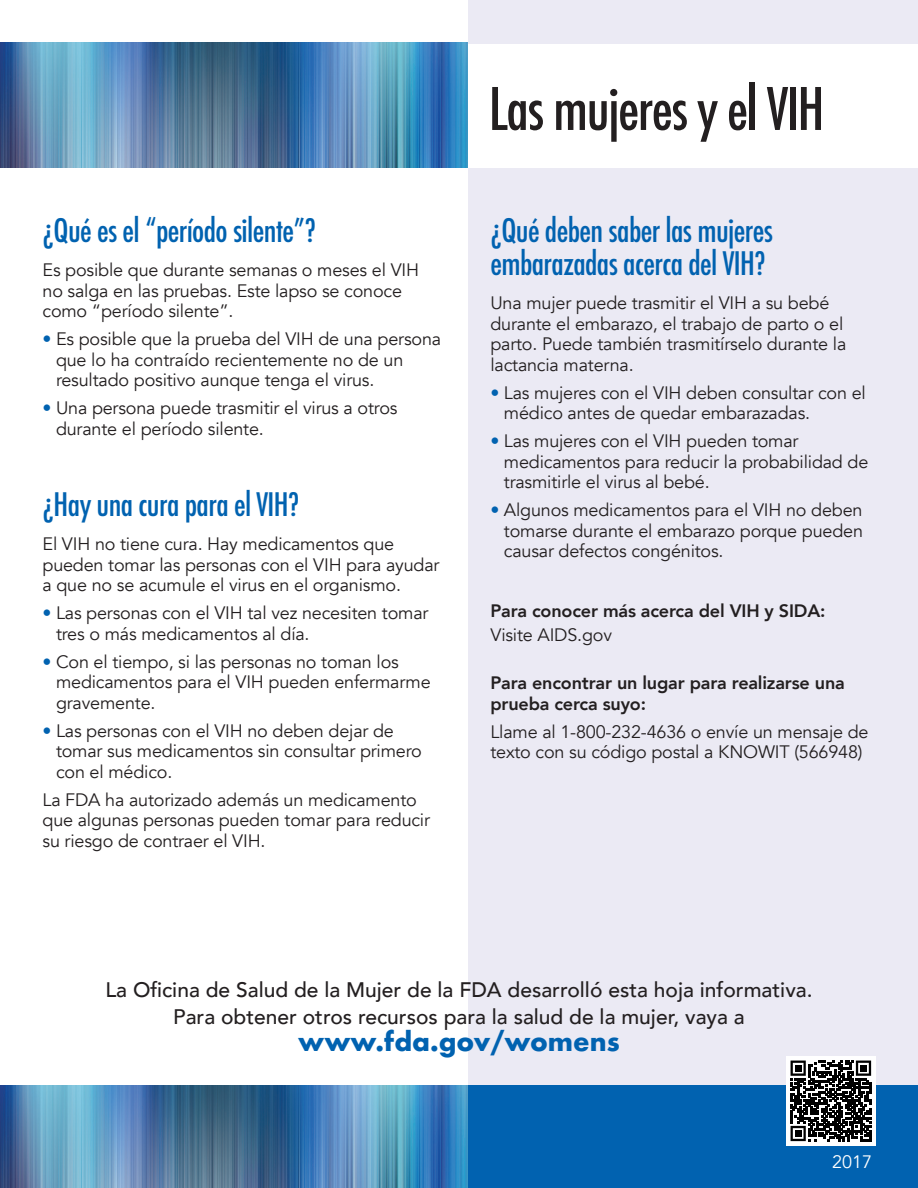
<style>
.page{position:relative;width:918px;height:1188px;background:#fff}
.page>*{position:absolute;margin:0;border:0;box-sizing:border-box;transform-origin:0 0}
.Bullets{font:500 condensed 57px "Futura";letter-spacing:-.025em;color:#231f20}
.t1{font:500 condensed 31.5px/33px "Futura";letter-spacing:-.02em;color:#0162b0}
.t2{font:700 25.5px "Futura";color:#0162b0}
.t3{font:500 21px/27px "Avenir";color:#231f20;text-align:center}
.t4{font:18px/20.5px "Avenir";letter-spacing:-.01em;color:#231f20}
.t5{font:800 18px/24px "Avenir";letter-spacing:-.01em;color:#231f20}
.t6{font:18px "Avenir";color:#fff}
.s1{color:#0162b0}
.s2{font-weight:400}
</style>
<div class="page">
<img style="left:0;top:43px;width:469px;height:124px">
<img style="left:0;top:1085px;width:469px;height:103px">
<div style="left:469px;top:0;width:449px;height:1188px;background:#ebeaf4"></div>
<div style="left:469px;top:44px;width:449px;height:123px;background:#fff"></div>
<div style="left:469px;top:1085px;width:449px;height:103px;background:#0162b0"></div>
<svg style="left:786px;top:1056px;width:89px;height:89px;background:#e2e2e2"></svg>
<svg style="left:791px;top:1061px;width:80px;height:80px;background:#535353"></svg>
<div style="left:860px;top:1065px;width:7px;height:6px;background:#000"></div>
<div style="left:795px;top:1130px;width:6px;height:7px;background:#000"></div>
<h2 class="t1" style="left:43px;top:214px;width:275px">¿Qué es el “período silente”?</h2>
<p class="t4" style="left:43px;top:260px;width:378px">Es posible que durante semanas o meses el VIH no salga en las pruebas. Este lapso se conoce como “período silente”.</p>
<p class="t4" style="left:56px;top:329px;width:387px;text-indent:-14px"><span class="s1">•</span> Es posible que la prueba del VIH de una persona que lo ha contraído recientemente no de un resultado positivo aunque tenga el virus.</p>
<p class="t4" style="left:56px;top:398px;width:343px;text-indent:-14px"><span class="s1">•</span> Una persona puede trasmitir el virus a otros durante el período silente.</p>
<h2 class="t1" style="left:43px;top:488px;width:259px">¿Hay una cura para el VIH?</h2>
<p class="t4" style="left:43px;top:534px;width:399px">El VIH no tiene cura. Hay medicamentos que pueden tomar las personas con el VIH para ayudar a que no se acumule el virus en el organismo.</p>
<p class="t4" style="left:56px;top:603px;width:374px;text-indent:-14px"><span class="s1">•</span> Las personas con el VIH tal vez necesiten tomar tres o más medicamentos al día.</p>
<p class="t4" style="left:56px;top:652px;width:376px;text-indent:-14px"><span class="s1">•</span> Con el tiempo, si las personas no toman los medicamentos para el VIH pueden enfermarme gravemente.</p>
<p class="t4" style="left:56px;top:721px;width:367px;text-indent:-14px"><span class="s1">•</span> Las personas con el VIH no deben dejar de tomar sus medicamentos sin consultar primero con el médico.</p>
<p class="t4" style="left:43px;top:790px;width:389px">La FDA ha autorizado además un medicamento que algunas personas pueden tomar para reducir su riesgo de contraer el VIH.</p>
<p class="Bullets" style="left:489px;top:72px;width:337px">Las mujeres y el VIH</p>
<h2 class="t1" style="left:490px;top:214px;width:284px">¿Qué deben saber las mujeres embarazadas acerca del VIH?</h2>
<p class="t4" style="left:490px;top:293px;width:357px">Una mujer puede trasmitir el VIH a su bebé durante el embarazo, el trabajo de parto o el parto. Puede también trasmitírselo durante la lactancia materna.</p>
<p class="t4" style="left:504px;top:383px;width:363px;text-indent:-14px"><span class="s1">•</span> Las mujeres con el VIH deben consultar con el médico antes de quedar embarazadas.</p>
<p class="t4" style="left:504px;top:431px;width:366px;text-indent:-14px"><span class="s1">•</span> Las mujeres con el VIH pueden tomar medicamentos para reducir la probabilidad de trasmitirle el virus al bebé.</p>
<p class="t4" style="left:504px;top:500px;width:361px;text-align:justify;text-indent:-14px"><span class="s1">•</span> Algunos medicamentos para el VIH no deben tomarse durante el embarazo porque pueden causar defectos congénitos.</p>
<p class="t5" style="left:490px;top:599px;width:337px">Para conocer más acerca del VIH y SIDA:<br><span class="s2">Visite AIDS.gov</span></p>
<p class="t5" style="left:490px;top:673px;width:356px;line-height:20.5px">Para encontrar un lugar para realizarse una prueba cerca suyo:</p>
<p class="t4" style="left:490px;top:721px;width:380px">Llame al 1-800-232-4636 o envíe un mensaje de texto con su código postal a KNOWIT (566948)</p>
<p class="t3" style="left:105px;top:975px;width:709px">La Oficina de Salud de la Mujer de la FDA desarrolló esta hoja informativa.<br>Para obtener otros recursos para la salud de la mujer, vaya a</p>
<p class="t2" style="left:298px;top:1023px;width:323px">www.fda.gov/womens</p>
<p class="t6" style="left:832px;top:1151px;width:42px">2017</p>
</div>
